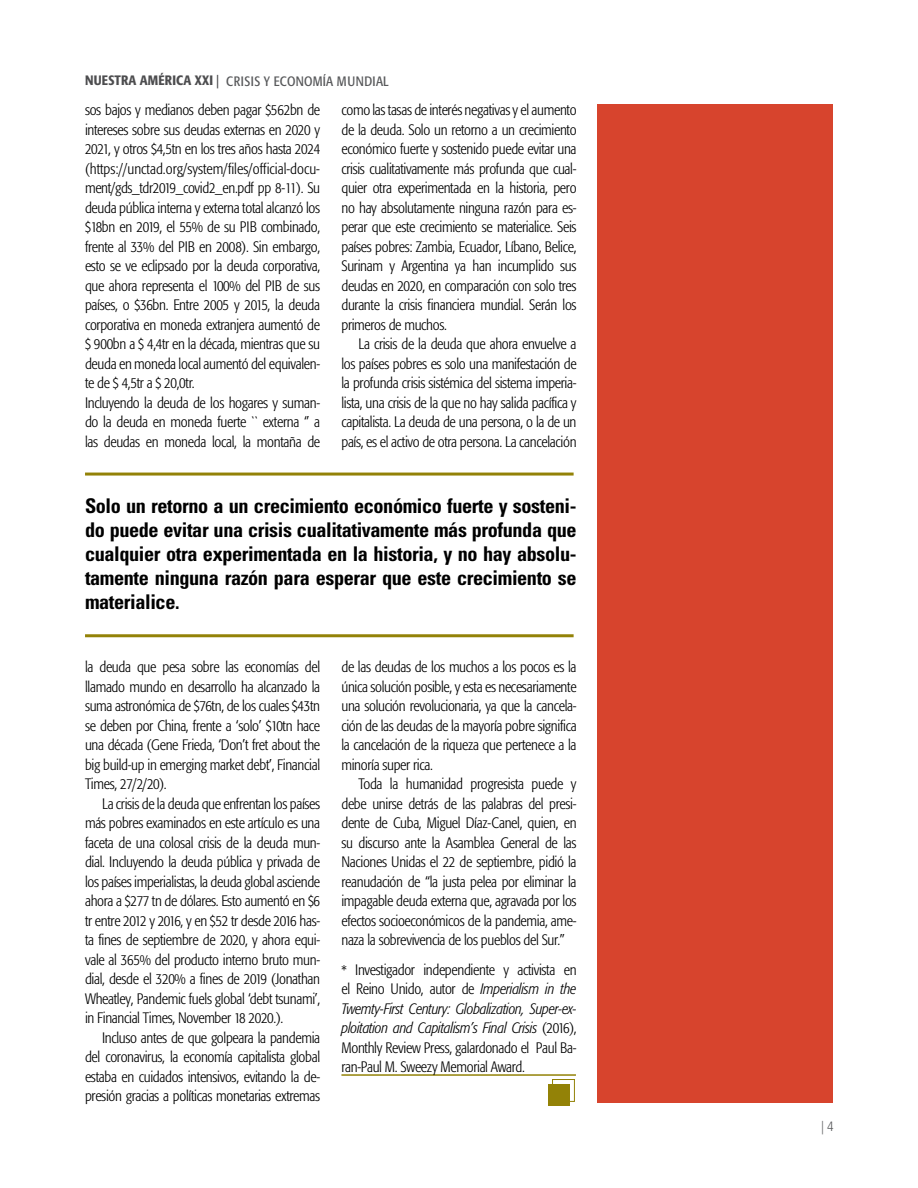
<style>
.page{position:relative;width:918px;height:1188px;background:#fff}
.page>*{position:absolute;margin:0;border:0;box-sizing:border-box;transform-origin:0 0}
.t1{font:700 condensed 20.25px/24px "Univers LT Std";letter-spacing:-.02em;color:#000;text-align:justify}
.t2{font:300 condensed 15px/19.5px "Formata";letter-spacing:-.02em;color:#000;text-align:justify}
.t3{font:condensed 13.5px "Formata";letter-spacing:.02em;color:#58595b}
.t4{font:300 condensed 13.5px "Frutiger LT Std";color:#58595b}
.s1{font-weight:500;color:#4d4d4f}
.s2{color:#4d4d4f}
.s3{font-size:13.5px}
.s4{font-style:italic}
</style>
<div class="page">
<hr style="left:85px;top:473px;width:489px;height:3px;background:#938207">
<hr style="left:85px;top:634px;width:489px;height:3px;background:#938207">
<div style="left:552px;top:1079px;width:23px;height:23px;border:1px solid #938207"></div>
<div style="left:548px;top:1084px;width:22px;height:22px;background:#938207"></div>
<hr style="left:341px;top:1074px;width:235px;height:2px;background:#938207">
<div style="left:598px;top:105px;width:235px;height:998px;background:#d7442d"></div>
<p class="t3" style="left:85px;top:73px;width:305px"><span class="s1">NUESTRA AMÉRICA XXI</span> <span class="s2">|</span> CRISIS Y ECONOMÍA MUNDIAL</p>
<p class="t2" style="left:85px;top:100px;width:237px;text-align:left">sos bajos y medianos deben pagar $562bn de intereses sobre sus deudas externas en 2020 y 2021, y otros $4,5tn en los tres años hasta 2024 (https://unctad.org/system/files/official-docu&shy;ment/gds_tdr2019_covid2_en.pdf pp 8-11). Su deuda pública interna y externa total alcanzó los $18bn en 2019, el 55% de su PIB combinado, frente al 33% del PIB en 2008). Sin embargo, esto se ve eclipsado por la deuda corporativa, que ahora representa el 100% del PIB de sus países, o $36bn. Entre 2005 y 2015, la deuda corporativa en moneda extranjera aumentó de $ 900bn a $ 4,4tr en la década, mientras que su deuda en moneda local aumentó del equivalen&shy;te de $ 4,5tr a $ 20,0tr.<br>Incluyendo la deuda de los hogares y suman&shy;do la deuda en moneda fuerte `` externa ‘’ a las deudas en moneda local, la montaña de</p>
<p class="t2" style="left:341px;top:100px;width:237px">como las tasas de interés negativas y el aumento de la deuda. Solo un retorno a un crecimiento económico fuerte y sostenido puede evitar una crisis cualitativamente más profunda que cual&shy;quier otra experimentada en la historia, pero no hay absolutamente ninguna razón para es&shy;perar que este crecimiento se materialice. Seis países pobres: Zambia, Ecuador, Líbano, Belice, Surinam y Argentina ya han incumplido sus deudas en 2020, en comparación con solo tres durante la crisis financiera mundial. Serán los primeros de muchos.</p>
<p class="t2" style="left:341px;top:334px;width:237px;text-indent:17px">La crisis de la deuda que ahora envuelve a los países pobres es solo una manifestación de la profunda crisis sistémica del sistema imperia&shy;lista, una crisis de la que no hay salida pacífica y capitalista. La deuda de una persona, o la de un país, es el activo de otra persona. La cancelación</p>
<p class="t1" style="left:85px;top:494px;width:493px">Solo un retorno a un crecimiento económico fuerte y sosteni&shy;do puede evitar una crisis cualitativamente más profunda que cualquier otra experimentada en la historia, y no hay absolu&shy;tamente ninguna razón para esperar que este crecimiento se materialice.</p>
<p class="t2" style="left:85px;top:657px;width:237px">la deuda que pesa sobre las economías del llamado mundo en desarrollo ha alcanzado la suma astronómica de $76tn, de los cuales $43tn se deben por China, frente a ‘solo’ $10tn hace una década (Gene Frieda, ‘Don’t fret about the big build-up in emerging market debt’, Financial Times, 27/2/20).</p>
<p class="t2" style="left:85px;top:794px;width:237px;text-indent:17px">La crisis de la deuda que enfrentan los países más pobres examinados en este artículo es una faceta de una colosal crisis de la deuda mun&shy;dial. Incluyendo la deuda pública y privada de los países imperialistas, la deuda global asciende ahora a $277 tn de dólares. Esto aumentó en $6 tr entre 2012 y 2016, y en $52 tr desde 2016 has&shy;ta fines de septiembre de 2020, y ahora equi&shy;vale al 365% del producto interno bruto mun&shy;dial, desde el 320% a fines de 2019 (Jonathan Wheatley, Pandemic fuels global ‘debt tsunami’, in Financial Times, November 18 2020.).</p>
<p class="t2" style="left:85px;top:1028px;width:237px;text-indent:17px">Incluso antes de que golpeara la pandemia del coronavirus, la economía capitalista global estaba en cuidados intensivos, evitando la de&shy;presión gracias a políticas monetarias extremas</p>
<p class="t2" style="left:341px;top:657px;width:237px">de las deudas de los muchos a los pocos es la única solución posible, y esta es necesariamente una solución revolucionaria, ya que la cancela&shy;ción de las deudas de la mayoría pobre significa la cancelación de la riqueza que pertenece a la minoría super rica.</p>
<p class="t2" style="left:341px;top:774px;width:237px;text-indent:17px">Toda la humanidad progresista puede y debe unirse detrás de las palabras del presi&shy;dente de Cuba, Miguel Díaz-Canel, quien, en su discurso ante la Asamblea General de las Naciones Unidas el 22 de septiembre, pidió la reanudación de “la justa pelea por eliminar la impagable deuda externa que, agravada por los efectos socioeconómicos de la pandemia, ame&shy;naza la sobrevivencia de los pueblos del Sur.”</p>
<p class="t2" style="left:341px;top:960px;width:237px"><span class="s3">*</span> Investigador independiente y activista en el Reino Unido, autor de <span class="s4">Imperialism in the Twemty-First Century: Globalization, Super-ex&shy;ploitation and Capitalism’s Final Crisis</span> (2016), Monthly Review Press, galardonado el Paul Ba&shy;ran-Paul M. Sweezy Memorial Award.</p>
<p class="t4" style="left:821px;top:1118px;width:14px">| 4</p>
</div>
